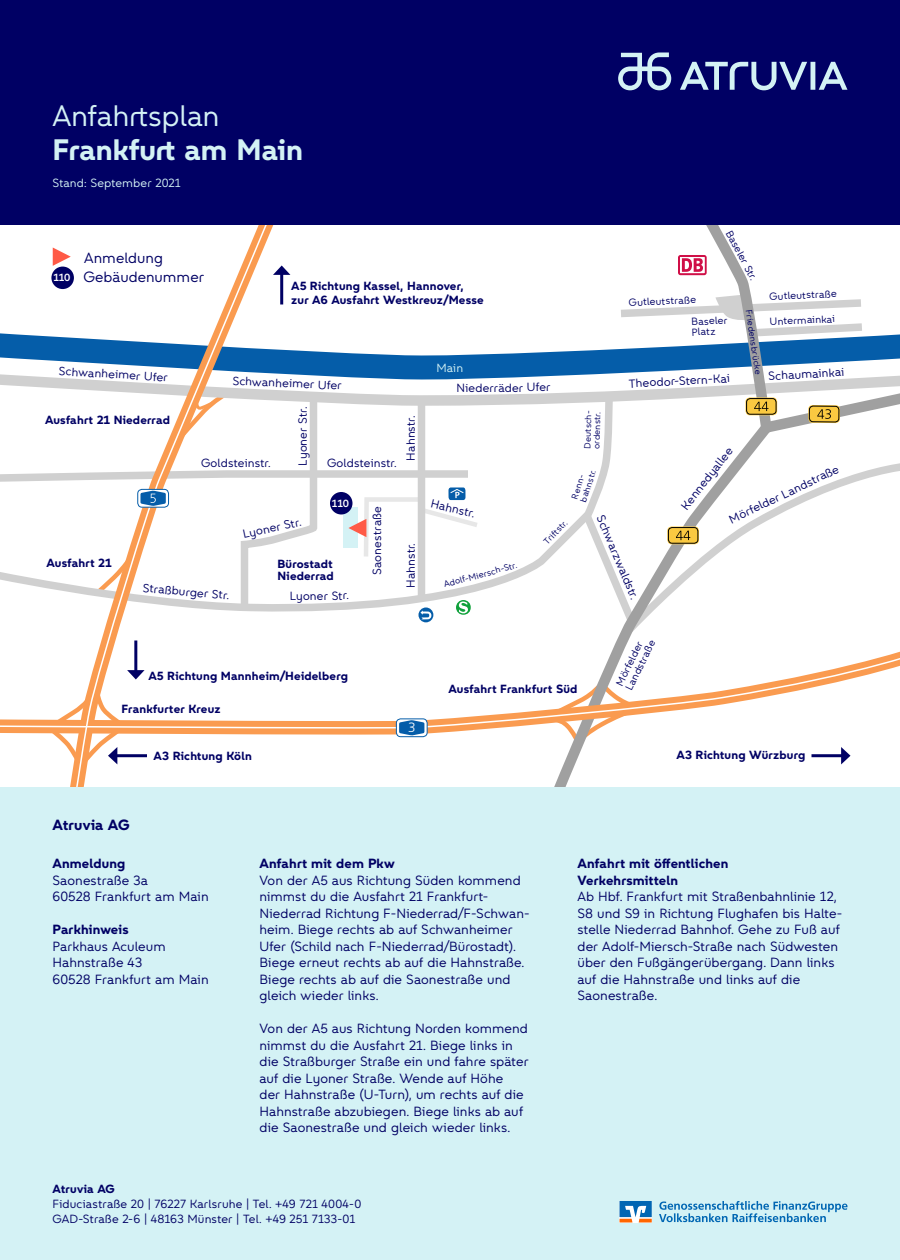
<style>
.page{position:relative;width:900px;height:1260px;background:#fff}
.page>*{position:absolute;margin:0;border:0;box-sizing:border-box;transform-origin:0 0}
.t1{font:700 30px "VIA Type";color:#d4f2f5}
.t2{font:30px "VIA Type";letter-spacing:-.005em;color:#d4f2f5}
.t3{font:15px/19.5px "VIA Type";color:#000064}
.t4{font:700 15px "VIA Type";letter-spacing:.01em;color:#000064}
.t5{font:13.5px/16.5px "VIA Type";letter-spacing:.005em;color:#000064}
.t6{font:700 13.5px/16.5px "VIA Type";letter-spacing:.01em;color:#000064}
.t7{font:300 13.5px "Frutiger LT Std";color:#fff}
.t8{font:12px/15px "VIA Type";letter-spacing:.01em;color:#000064}
.t9{font:700 12px/12px "VIA Type";letter-spacing:.015em;color:#000064}
.t10{font:12px "VIA Type";letter-spacing:.005em;color:#d4f2f5}
.t11{font:10.5px/10.5px "VIA Type";color:#000064}
.t12{font:500 10.5px "VIA Type";color:#fff}
.t13{font:9px/9px "VIA Type";color:#000064}
</style>
<div class="page">
<svg style="left:418px;top:607px;width:15px;height:15px"></svg>
<svg style="left:547px;top:619px;width:353px;height:169px"></svg>
<svg style="left:0;top:636px;width:900px;height:104px"></svg>
<svg style="left:74px;top:619px;width:196px;height:169px"></svg>
<svg style="left:0;top:648px;width:900px;height:81px"></svg>
<svg style="left:396px;top:719px;width:31px;height:18px"></svg>
<div style="left:396px;top:718px;width:32px;height:19px;border:1px solid #055da9;border-radius:4px"></div>
<svg style="left:399px;top:720px;width:25px;height:15px"></svg>
<div style="left:0;top:788px;width:900px;height:472px;background:#d4f2f5"></div>
<svg style="left:659px;top:1201px;width:189px;height:21px"></svg>
<svg style="left:619px;top:1201px;width:33px;height:21px"></svg>
<div style="left:0;top:0;width:900px;height:225px;background:#000064"></div>
<svg style="left:680px;top:62px;width:167px;height:28px"></svg>
<svg style="left:618px;top:52px;width:53px;height:38px"></svg>
<svg style="left:0;top:225px;width:900px;height:394px"></svg>
<div style="left:330px;top:492px;width:22px;height:22px;background:#000064;border-radius:50%"></div>
<div style="left:51px;top:267px;width:23px;height:22px;background:#000064;border-radius:50%"></div>
<h1 class="t2" style="left:52px;top:97px;width:169px">Anfahrtsplan</h1>
<h1 class="t1" style="left:52px;top:131px;width:252px">Frankfurt am Main</h1>
<p class="t10" style="left:52px;top:176px;width:130px">Stand: September 2021</p>
<p class="t12" style="left:53px;top:271px;width:19px">110</p>
<p class="t3" style="left:83px;top:247px;width:122px">Anmeldung<br>Gebäudenummer</p>
<p class="t8" style="left:59px;top:362px;width:111px;rotate:4deg">Schwanheimer Ufer</p>
<p class="t11" style="left:734px;top:228px;width:56px;rotate:62deg">Baseler Str.</p>
<p class="t13" style="left:753px;top:309px;width:67px;rotate:81deg">Friedensbrücke</p>
<p class="t11" style="left:770px;top:316px;width:67px;rotate:-2deg">Untermainkai</p>
<p class="t9" style="left:291px;top:279px;width:194px;line-height:13.5px">A5 Richtung Kassel, Hannover, zur A6 Ausfahrt Westkreuz/Messe</p>
<p class="t11" style="left:769px;top:291px;width:69px;rotate:-2deg">Gutleutstraße</p>
<p class="t11" style="left:690px;top:289px;width:38px;line-height:21.3px;text-indent:-62px;rotate:-2deg">Gutleutstraße<br>Baseler</p>
<p class="t11" style="left:692px;top:326px;width:25px;rotate:-2deg">Platz</p>
<p class="t10" style="left:436px;top:360px;width:28px">Main</p>
<p class="t8" style="left:768px;top:368px;width:77px;rotate:-3deg">Schaumainkai</p>
<p class="t8" style="left:457px;top:380px;width:96px">Niederräder Ufer</p>
<p class="t8" style="left:628px;top:376px;width:103px;rotate:-3deg">Theodor-Stern-Kai</p>
<p class="t8" style="left:233px;top:373px;width:111px;rotate:3deg">Schwanheimer Ufer</p>
<p class="t9" style="left:45px;top:414px;width:127px">Ausfahrt 21 Niederrad</p>
<p class="t8" style="left:201px;top:455px;width:71px">Goldsteinstr.</p>
<p class="t8" style="left:295px;top:466px;width:61px;rotate:-90deg">Lyoner Str.</p>
<p class="t8" style="left:327px;top:455px;width:71px">Goldsteinstr.</p>
<p class="t8" style="left:403px;top:460px;width:47px;rotate:-90deg">Hahnstr.</p>
<p class="t9" style="left:46px;top:557px;width:67px">Ausfahrt 21</p>
<p class="t8" style="left:144px;top:580px;width:88px;rotate:5deg">Straßburger Str.</p>
<p class="t8" style="left:241px;top:526px;width:61px;rotate:-12deg">Lyoner Str.</p>
<p class="t12" style="left:332px;top:497px;width:19px">110</p>
<p class="t9" style="left:278px;top:558px;width:58px">Bürostadt<br>Niederrad</p>
<p class="t8" style="left:289px;top:589px;width:61px;rotate:-1deg">Lyoner Str.</p>
<p class="t8" style="left:369px;top:575px;width:70px;rotate:-90deg">Saonestraße</p>
<p class="t8" style="left:433px;top:496px;width:47px;rotate:14deg">Hahnstr.</p>
<p class="t8" style="left:403px;top:588px;width:47px;rotate:-90deg">Hahnstr.</p>
<p class="t13" style="left:443px;top:580px;width:77px;rotate:-15deg">Adolf-Miersch-Str.</p>
<p class="t13" style="left:583px;top:449px;width:40px;rotate:-88deg">Deutsch&shy;ordenstr.</p>
<p class="t13" style="left:570px;top:497px;width:35px;rotate:-72deg">Renn&shy;bahnstr.</p>
<p class="t13" style="left:542px;top:539px;width:31px;rotate:-46deg">Triftstr.</p>
<p class="t8" style="left:607px;top:513px;width:91px;rotate:67deg">Schwarzwaldstr.</p>
<p class="t9" style="left:149px;top:669px;width:201px">A5 Richtung Mannheim/Heidelberg</p>
<p class="t9" style="left:122px;top:703px;width:101px">Frankfurter Kreuz</p>
<p class="t7" style="left:408px;top:720px;width:9px">3</p>
<p class="t9" style="left:448px;top:683px;width:131px">Ausfahrt Frankfurt Süd</p>
<p class="t11" style="left:614px;top:683px;width:56px;rotate:-64deg">Mörfelder<br>Landstraße</p>
<p class="t8" style="left:678px;top:503px;width:77px;rotate:-52deg">Kennedyallee</p>
<p class="t8" style="left:727px;top:513px;width:122px;rotate:-26deg">Mörfelder Landstraße</p>
<p class="t4" style="left:52px;top:816px;width:79px">Atruvia AG</p>
<p class="t9" style="left:154px;top:750px;width:100px">A3 Richtung Köln</p>
<p class="t9" style="left:676px;top:749px;width:130px">A3 Richtung Würzburg</p>
<p class="t6" style="left:52px;top:855px;width:74px">Anmeldung</p>
<p class="t5" style="left:52px;top:871px;width:158px">Saonestraße 3a<br>60528 Frankfurt am Main</p>
<p class="t6" style="left:52px;top:921px;width:78px">Parkhinweis</p>
<p class="t5" style="left:52px;top:937px;width:158px">Parkhaus Aculeum<br>Hahnstraße 43<br>60528 Frankfurt am Main</p>
<p class="t6" style="left:260px;top:855px;width:137px">Anfahrt mit dem Pkw</p>
<p class="t5" style="left:260px;top:871px;width:271px">Von der A5 aus Richtung Süden kommend nimmst du die Ausfahrt 21 Frankfurt-Niederrad Richtung F-Niederrad/F-Schwan&shy;heim. Biege rechts ab auf Schwanheimer Ufer (Schild nach F-Niederrad/Bürostadt).<br>Biege erneut rechts ab auf die Hahnstraße.<br>Biege rechts ab auf die Saonestraße und gleich wieder links.</p>
<p class="t5" style="left:260px;top:1020px;width:271px">Von der A5 aus Richtung Norden kommend nimmst du die Ausfahrt 21. Biege links in die Straßburger Straße ein und fahre später auf die Lyoner Straße. Wende auf Höhe<br>der Hahnstraße (U-Turn), um rechts auf die Hahnstraße abzubiegen. Biege links ab auf die Saonestraße und gleich wieder links.</p>
<p class="t9" style="left:52px;top:1182px;width:64px">Atruvia AG</p>
<p class="t8" style="left:52px;top:1196px;width:310px">Fiduciastraße 20 | 76227 Karlsruhe | Tel. +49 721 4004-0<br>GAD-Straße 2-6 | 48163 Münster | Tel. +49 251 7133-01</p>
<p class="t6" style="left:578px;top:855px;width:152px">Anfahrt mit öffentlichen<br>Verkehrsmitteln</p>
<p class="t5" style="left:578px;top:888px;width:266px">Ab Hbf. Frankfurt mit Straßenbahnlinie 12, S8 und S9 in Richtung Flughafen bis Halte&shy;stelle Niederrad Bahnhof. Gehe zu Fuß auf der Adolf-Miersch-Straße nach Südwesten über den Fußgängerübergang. Dann links auf die Hahnstraße und links auf die Saonestraße.</p>
</div>
